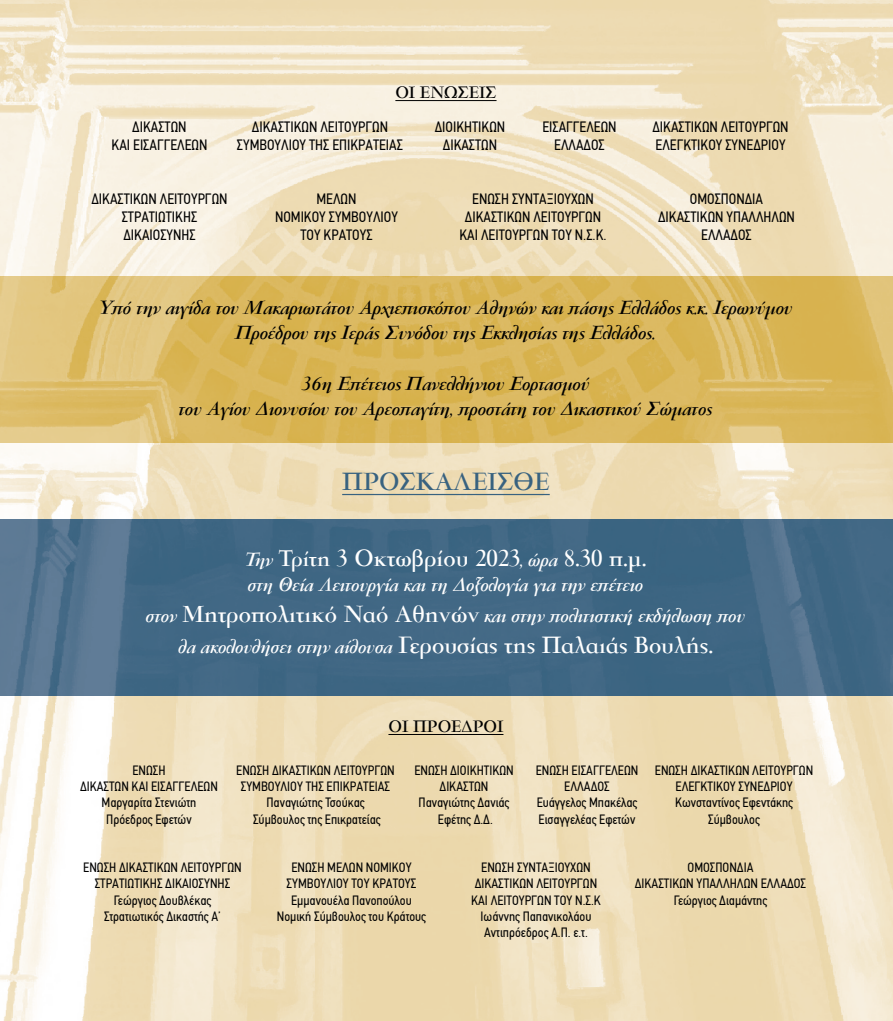
<style>
.page{position:relative;width:893px;height:1021px;background:#fff}
.page>*{position:absolute;margin:0;border:0;box-sizing:border-box;transform-origin:0 0}
.t1{font:700 27px "PF Garamond Classic";color:#386280}
.t2{font:700 25.5px "PF Garamond Classic";color:#fff}
.t3{font:italic 700 21px/25.2px "PF Garamond Classic";color:#000;text-align:center}
.t4{font:italic 700 21px/30.6px "PF Garamond Classic";color:#fff;text-align:center}
.t5{font:700 18px "PF Garamond Classic";color:#000}
.t6{font:15px "PF Din Text Condensed";color:#000}
.t7{font:13.5px/16.2px "PF Din Text Condensed";color:#000}
.s1{font-style:italic;font-size:21px}
.s2{font-size:24px}
.s3{font-style:normal;font-size:25.5px}
</style>
<div class="page">
<img style="left:0;top:0;width:893px;height:1020px">
<img style="left:0;top:519px;width:893px;height:176px">
<img style="left:0;top:276px;width:893px;height:166px">
<hr style="left:395px;top:100px;width:101px;height:1px;background:#000">
<hr style="left:342px;top:494px;width:208px;height:1px;background:#386280">
<hr style="left:388px;top:734px;width:115px;height:1px;background:#000">
<h3 class="t5" style="left:395px;top:83px;width:103px">ΟΙ ΕΝΩΣΕΙΣ</h3>
<p class="t6" style="left:132px;top:118px;width:56px">ΔΙΚΑΣΤΩΝ</p>
<p class="t6" style="left:252px;top:118px;width:138px">ΔΙΚΑΣΤΙΚΩΝ ΛΕΙΤΟΥΡΓΩΝ</p>
<p class="t6" style="left:435px;top:118px;width:72px">ΔΙΟΙΚΗΤΙΚΩΝ</p>
<p class="t6" style="left:542px;top:118px;width:76px">ΕΙΣΑΓΓΕΛΕΩΝ</p>
<p class="t6" style="left:652px;top:118px;width:138px">ΔΙΚΑΣΤΙΚΩΝ ΛΕΙΤΟΥΡΓΩΝ</p>
<p class="t6" style="left:112px;top:136px;width:97px">ΚΑΙ ΕΙΣΑΓΓΕΛΕΩΝ</p>
<p class="t6" style="left:237px;top:136px;width:167px">ΣΥΜΒΟΥΛΙΟΥ ΤΗΣ ΕΠΙΚΡΑΤΕΙΑΣ</p>
<p class="t6" style="left:443px;top:136px;width:56px">ΔΙΚΑΣΤΩΝ</p>
<p class="t6" style="left:554px;top:136px;width:52px">ΕΛΛΑΔΟΣ</p>
<p class="t6" style="left:655px;top:136px;width:132px">ΕΛΕΓΚΤΙΚΟΥ ΣΥΝΕΔΡΙΟΥ</p>
<p class="t6" style="left:91px;top:190px;width:138px">ΔΙΚΑΣΤΙΚΩΝ ΛΕΙΤΟΥΡΓΩΝ</p>
<p class="t6" style="left:316px;top:190px;width:41px">ΜΕΛΩΝ</p>
<p class="t6" style="left:472px;top:190px;width:123px">ΕΝΩΣΗ ΣΥΝΤΑΞΙΟΥΧΩΝ</p>
<p class="t6" style="left:690px;top:190px;width:75px">ΟΜΟΣΠΟΝΔΙΑ</p>
<p class="t6" style="left:122px;top:208px;width:77px">ΣΤΡΑΤΙΩΤΙΚΗΣ</p>
<p class="t6" style="left:275px;top:208px;width:124px">ΝΟΜΙΚΟΥ ΣΥΜΒΟΥΛΙΟΥ</p>
<p class="t6" style="left:465px;top:208px;width:138px">ΔΙΚΑΣΤΙΚΩΝ ΛΕΙΤΟΥΡΓΩΝ</p>
<p class="t6" style="left:658px;top:208px;width:138px">ΔΙΚΑΣΤΙΚΩΝ ΥΠΑΛΛΗΛΩΝ</p>
<p class="t6" style="left:123px;top:226px;width:74px">ΔΙΚΑΙΟΣΥΝΗΣ</p>
<p class="t6" style="left:300px;top:226px;width:74px">ΤΟΥ ΚΡΑΤΟΥΣ</p>
<p class="t6" style="left:459px;top:226px;width:149px">ΚΑΙ ΛΕΙΤΟΥΡΓΩΝ ΤΟΥ Ν.Σ.Κ.</p>
<p class="t6" style="left:701px;top:226px;width:52px">ΕΛΛΑΔΟΣ</p>
<h3 class="t3" style="left:99px;top:295px;width:696px">Υπό την αιγίδα του Μακαριωτάτου Αρχιεπισκόπου Αθηνών και πάσης Ελλάδος κ.κ. Ιερωνύμου<br>Προέδρου της Ιεράς Συνόδου της Εκκλησίας της Ελλάδος.</h3>
<h3 class="t3" style="left:179px;top:371px;width:535px">36η Επέτειος Πανελλήνιου Εορτασμού<br>του Αγίου Διονυσίου του Αρεοπαγίτη, προστάτη του Δικαστικού Σώματος</h3>
<h1 class="t1" style="left:342px;top:468px;width:209px">ΠΡΟΣΚΑΛΕΙΣΘΕ</h1>
<h2 class="t2" style="left:245px;top:545px;width:403px"><span class="s1">Την</span> <span class="s2">Τρίτη</span> 3 Οκτωβρίου 2023<span class="s1">, ώρα</span> 8.30 π.μ.</h2>
<h3 class="t4" style="left:146px;top:570px;width:601px">στη Θεία Λειτουργία και τη Δοξολογία για την επέτειο<br>στον <span class="s3">Μητροπολιτικό Ναό Αθηνών</span> και στην πολιτιστική εκδήλωση που</h3>
<h2 class="t2" style="left:179px;top:631px;width:536px"><span class="s1">θα ακολουθήσει στην αίθουσα</span> Γερουσίας της Παλαιάς Βουλής.</h2>
<h3 class="t5" style="left:388px;top:717px;width:117px">ΟΙ ΠΡΟΕΔΡΟΙ</h3>
<p class="t7" style="left:132px;top:762px;width:35px">ΕΝΩΣΗ</p>
<p class="t7" style="left:236px;top:762px;width:160px">ΕΝΩΣΗ ΔΙΚΑΣΤΙΚΩΝ ΛΕΙΤΟΥΡΓΩΝ</p>
<p class="t7" style="left:414px;top:762px;width:101px">ΕΝΩΣΗ ΔΙΟΙΚΗΤΙΚΩΝ</p>
<p class="t7" style="left:536px;top:762px;width:279px">ΕΝΩΣΗ ΕΙΣΑΓΓΕΛΕΩΝ ΕΝΩΣΗ ΔΙΚΑΣΤΙΚΩΝ ΛΕΙΤΟΥΡΓΩΝ</p>
<p class="t7" style="left:80px;top:778px;width:139px">ΔΙΚΑΣΤΩΝ ΚΑΙ ΕΙΣΑΓΓΕΛΕΩΝ</p>
<p class="t7" style="left:241px;top:778px;width:151px">ΣΥΜΒΟΥΛΙΟΥ ΤΗΣ ΕΠΙΚΡΑΤΕΙΑΣ</p>
<p class="t7" style="left:440px;top:778px;width:50px">ΔΙΚΑΣΤΩΝ</p>
<p class="t7" style="left:564px;top:778px;width:47px">ΕΛΛΑΔΟΣ</p>
<p class="t7" style="left:675px;top:778px;width:119px">ΕΛΕΓΚΤΙΚΟΥ ΣΥΝΕΔΡΙΟΥ</p>
<p class="t7" style="left:102px;top:794px;width:96px">Μαργαρίτα Στενιώτη</p>
<p class="t7" style="left:266px;top:794px;width:100px">Παναγιώτης Τσούκας</p>
<p class="t7" style="left:419px;top:794px;width:92px">Παναγιώτης Δανιάς</p>
<p class="t7" style="left:537px;top:794px;width:102px">Ευάγγελος Μπακέλας</p>
<p class="t7" style="left:675px;top:794px;width:119px">Κωνσταντίνος Εφεντάκης</p>
<p class="t7" style="left:106px;top:811px;width:87px">Πρόεδρος Εφετών</p>
<p class="t7" style="left:253px;top:811px;width:129px">Σύμβουλος της Επικρατείας</p>
<p class="t7" style="left:438px;top:811px;width:56px">Εφέτης Δ.Δ.</p>
<p class="t7" style="left:539px;top:811px;width:98px">Εισαγγελέας Εφετών</p>
<p class="t7" style="left:708px;top:811px;width:53px">Σύμβουλος</p>
<p class="t7" style="left:83px;top:859px;width:160px">ΕΝΩΣΗ ΔΙΚΑΣΤΙΚΩΝ ΛΕΙΤΟΥΡΓΩΝ</p>
<p class="t7" style="left:291px;top:859px;width:122px">ΕΝΩΣΗ ΜΕΛΩΝ ΝΟΜΙΚΟΥ</p>
<p class="t7" style="left:481px;top:859px;width:111px">ΕΝΩΣΗ ΣΥΝΤΑΞΙΟΥΧΩΝ</p>
<p class="t7" style="left:688px;top:859px;width:67px">ΟΜΟΣΠΟΝΔΙΑ</p>
<p class="t7" style="left:95px;top:875px;width:137px">ΣΤΡΑΤΙΩΤΙΚΗΣ ΔΙΚΑΙΟΣΥΝΗΣ</p>
<p class="t7" style="left:287px;top:875px;width:131px">ΣΥΜΒΟΥΛΙΟΥ ΤΟΥ ΚΡΑΤΟΥΣ</p>
<p class="t7" style="left:475px;top:875px;width:124px">ΔΙΚΑΣΤΙΚΩΝ ΛΕΙΤΟΥΡΓΩΝ</p>
<p class="t7" style="left:635px;top:875px;width:173px">ΔΙΚΑΣΤΙΚΩΝ ΥΠΑΛΛΗΛΩΝ ΕΛΛΑΔΟΣ</p>
<p class="t7" style="left:114px;top:892px;width:99px">Γεώργιος Δουβλέκας</p>
<p class="t7" style="left:291px;top:892px;width:122px">Εμμανουέλα Πανοπούλου</p>
<p class="t7" style="left:471px;top:892px;width:131px">ΚΑΙ ΛΕΙΤΟΥΡΓΩΝ ΤΟΥ Ν.Σ.Κ</p>
<p class="t7" style="left:674px;top:892px;width:95px">Γεώργιος Διαμάντης</p>
<p class="t7" style="left:104px;top:908px;width:118px">Στρατιωτικός Δικαστής Α’</p>
<p class="t7" style="left:277px;top:908px;width:151px">Νομική Σύμβουλος του Κράτους</p>
<p class="t7" style="left:481px;top:908px;width:112px">Ιωάννης Παπανικολάου<br>Αντιπρόεδρος Α.Π. ε.τ.</p>
</div>
